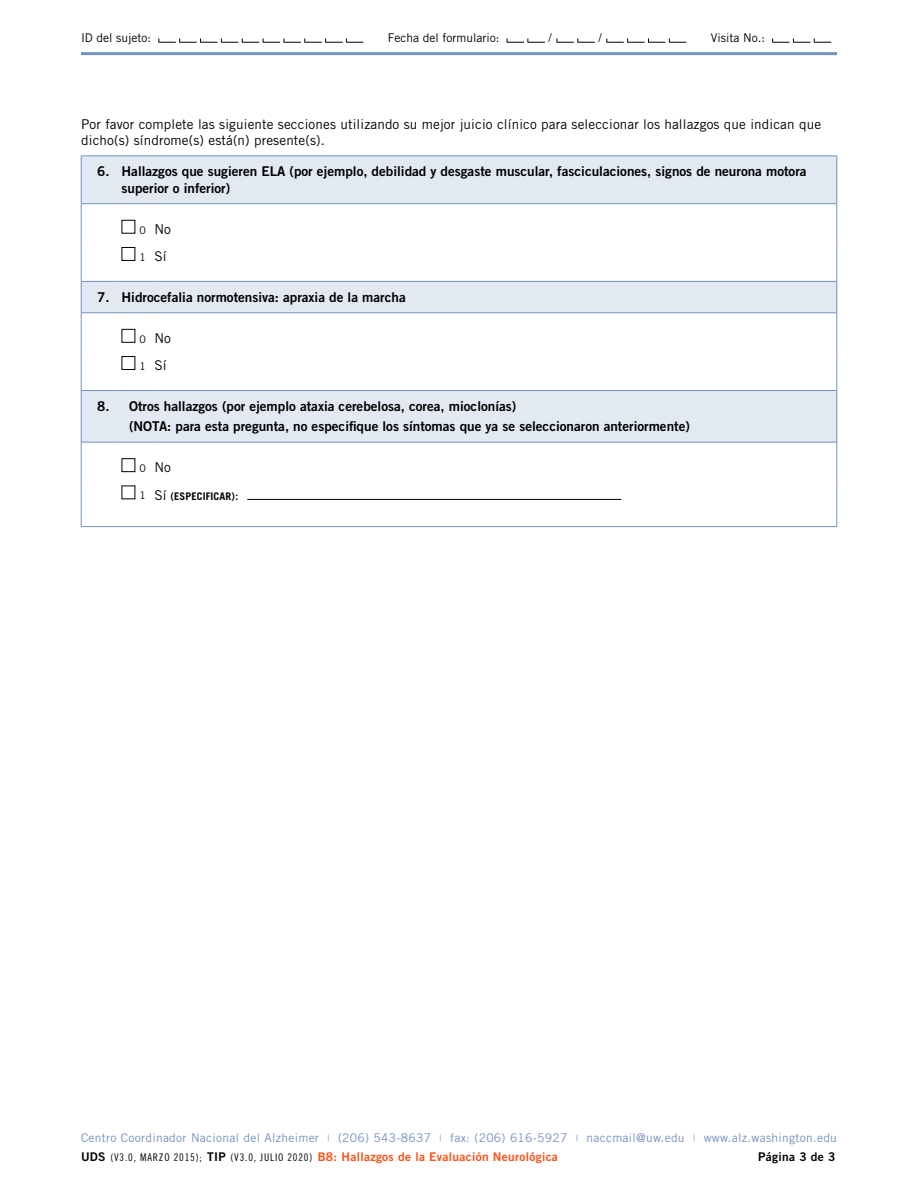
<style>
.page{position:relative;width:918px;height:1188px;background:#fff}
.page>*{position:absolute;margin:0;border:0;box-sizing:border-box;transform-origin:0 0}
.t1{font:13.5px/16.5px "Trade Gothic LT Std Bd 2";color:#000}
.t2{font:13.5px/27.5px "Trade Gothic LT Std";letter-spacing:.01em;color:#000}
.t3{font:12px "Trade Gothic LT Std";letter-spacing:.025em;color:#7591c0}
.t4{font:12px "Trade Gothic LT Std Bd 2";letter-spacing:.025em;color:#fc5016}
.t5{font:12px "Trade Gothic LT Std";color:#000}
.t6{font:12px "Trade Gothic LT Std Bd 2";letter-spacing:.025em;color:#000}
.t7{font:700 10.5px "Trade Gothic LT Std";letter-spacing:.01em;color:#000}
.s1{font-size:10.5px}
.s2{font-weight:400}
.s3{font-weight:400;font-size:13.5px}
.s4{font-size:9px}
.s5{color:#000}
.s6{font-family:"Trade Gothic LT Std Cn 18";font-size:10.5px;color:#000}
</style>
<div class="page">
<hr style="left:81px;top:52px;width:756px;height:3px;background:#7591c0">
<svg style="left:159px;top:38px;width:204px;height:5px"></svg>
<svg style="left:507px;top:38px;width:38px;height:5px"></svg>
<svg style="left:557px;top:38px;width:38px;height:5px"></svg>
<svg style="left:607px;top:38px;width:79px;height:5px"></svg>
<svg style="left:772px;top:38px;width:59px;height:5px"></svg>
<svg style="left:82px;top:157px;width:755px;height:285px"></svg>
<hr style="left:81px;top:156px;width:35px;height:1px;background:#7591c0">
<hr style="left:116px;top:156px;width:38px;height:1px;background:#7591c0">
<hr style="left:154px;top:156px;width:683px;height:1px;background:#7591c0">
<hr style="left:81px;top:203px;width:35px;height:1px;background:#7591c0">
<hr style="left:116px;top:203px;width:38px;height:1px;background:#7591c0">
<hr style="left:154px;top:203px;width:683px;height:1px;background:#7591c0">
<hr style="left:81px;top:281px;width:35px;height:1px;background:#7591c0">
<hr style="left:116px;top:281px;width:38px;height:1px;background:#7591c0">
<hr style="left:154px;top:281px;width:683px;height:1px;background:#7591c0">
<hr style="left:81px;top:390px;width:35px;height:1px;background:#7591c0">
<hr style="left:116px;top:390px;width:38px;height:1px;background:#7591c0">
<hr style="left:154px;top:390px;width:683px;height:1px;background:#7591c0">
<hr style="left:81px;top:526px;width:35px;height:1px;background:#7591c0">
<hr style="left:116px;top:526px;width:38px;height:1px;background:#7591c0">
<hr style="left:154px;top:526px;width:683px;height:1px;background:#7591c0">
<hr style="left:81px;top:156px;width:1px;height:48px;background:#7591c0">
<hr style="left:837px;top:156px;width:1px;height:48px;background:#7591c0">
<hr style="left:81px;top:204px;width:1px;height:43px;background:#7591c0">
<hr style="left:837px;top:204px;width:1px;height:43px;background:#7591c0">
<hr style="left:81px;top:247px;width:1px;height:34px;background:#7591c0">
<hr style="left:837px;top:247px;width:1px;height:34px;background:#7591c0">
<hr style="left:81px;top:282px;width:1px;height:31px;background:#7591c0">
<hr style="left:837px;top:282px;width:1px;height:31px;background:#7591c0">
<hr style="left:81px;top:313px;width:35px;height:1px;background:#7591c0">
<hr style="left:81px;top:313px;width:1px;height:43px;background:#7591c0">
<hr style="left:116px;top:313px;width:38px;height:1px;background:#7591c0">
<hr style="left:154px;top:313px;width:683px;height:1px;background:#7591c0">
<hr style="left:837px;top:313px;width:1px;height:43px;background:#7591c0">
<hr style="left:81px;top:356px;width:1px;height:34px;background:#7591c0">
<hr style="left:837px;top:356px;width:1px;height:34px;background:#7591c0">
<hr style="left:81px;top:391px;width:1px;height:51px;background:#7591c0">
<hr style="left:837px;top:391px;width:1px;height:51px;background:#7591c0">
<hr style="left:81px;top:442px;width:1px;height:44px;background:#7591c0">
<hr style="left:837px;top:442px;width:1px;height:44px;background:#7591c0">
<hr style="left:81px;top:486px;width:1px;height:40px;background:#7591c0">
<hr style="left:837px;top:486px;width:1px;height:40px;background:#7591c0">
<hr style="left:81px;top:442px;width:35px;height:1px;background:#7591c0">
<hr style="left:116px;top:442px;width:38px;height:1px;background:#7591c0">
<hr style="left:154px;top:442px;width:683px;height:1px;background:#7591c0">
<div style="left:122px;top:220px;width:13px;height:13px;background:#fff"></div>
<div style="left:122px;top:220px;width:13px;height:14px;border:1px solid #000"></div>
<div style="left:122px;top:247px;width:13px;height:13px;background:#fff"></div>
<div style="left:122px;top:247px;width:13px;height:14px;border:1px solid #000"></div>
<div style="left:122px;top:329px;width:13px;height:13px;background:#fff"></div>
<div style="left:122px;top:329px;width:13px;height:14px;border:1px solid #000"></div>
<div style="left:122px;top:357px;width:13px;height:13px;background:#fff"></div>
<div style="left:122px;top:356px;width:13px;height:14px;border:1px solid #000"></div>
<div style="left:122px;top:458px;width:13px;height:14px;border:1px solid #000"></div>
<hr style="left:247px;top:499px;width:374px;height:1px;background:#000">
<p class="t5" style="left:81px;top:31px;width:72px">ID del sujeto:</p>
<p class="t5" style="left:388px;top:31px;width:113px">Fecha del formulario:</p>
<p class="t5" style="left:549px;top:31px;width:5px">/</p>
<p class="t5" style="left:598px;top:31px;width:5px">/</p>
<p class="t5" style="left:711px;top:31px;width:56px">Visita No.:</p>
<p class="t2" style="left:81px;top:115px;width:741px;line-height:16.5px">Por favor complete las siguiente secciones utilizando su mejor juicio clínico para seleccionar los hallazgos que indican que dicho(s) síndrome(s) está(n) presente(s).</p>
<p class="t1" style="left:122px;top:163px;width:687px;text-indent:-24px">6. Hallazgos que sugieren ELA (por ejemplo, debilidad y desgaste muscular, fasciculaciones, signos de neurona motora superior o inferior)</p>
<p class="t2" style="left:139px;top:215px;width:33px"><span class="s1">0</span> No<br><span class="s1">1</span> Sí</p>
<p class="t1" style="left:97px;top:289px;width:310px">7. Hidrocefalia normotensiva: apraxia de la marcha</p>
<p class="t2" style="left:139px;top:324px;width:33px"><span class="s1">0</span> No<br><span class="s1">1</span> Sí</p>
<p class="t1" style="left:129px;top:396px;width:562px;line-height:20.2px;text-indent:-32px">8. Otros hallazgos (por ejemplo ataxia cerebelosa, corea, mioclonías)<br>(NOTA: para esta pregunta, no especifique los síntomas que ya se seleccionaron anteriormente)</p>
<p class="t2" style="left:139px;top:453px;width:33px"><span class="s1">0</span> No</p>
<p class="t7" style="left:139px;top:489px;width:101px"><span class="s2">1</span> <span class="s3">Sí</span> (ESPECIFICAR)<span class="s3">:</span></p>
<p class="t3" style="left:81px;top:1130px;width:758px">Centro Coordinador Nacional del Alzheimer <span class="s4">|</span> (206) 543-8637 <span class="s4">|</span> fax: (206) 616-5927 <span class="s4">|</span> naccmail@uw.edu <span class="s4">|</span> www.alz.washington.edu</p>
<p class="t4" style="left:81px;top:1149px;width:478px"><span class="s5">UDS</span> <span class="s6">(V3.0, MAR ZO 2015);</span> <span class="s5">TIP</span> <span class="s6">(V3.0, JULIO 2020)</span> B8: Hallazgos de la Evaluación Neurológica</p>
<p class="t6" style="left:758px;top:1149px;width:79px">Página 3 de 3</p>
</div>
